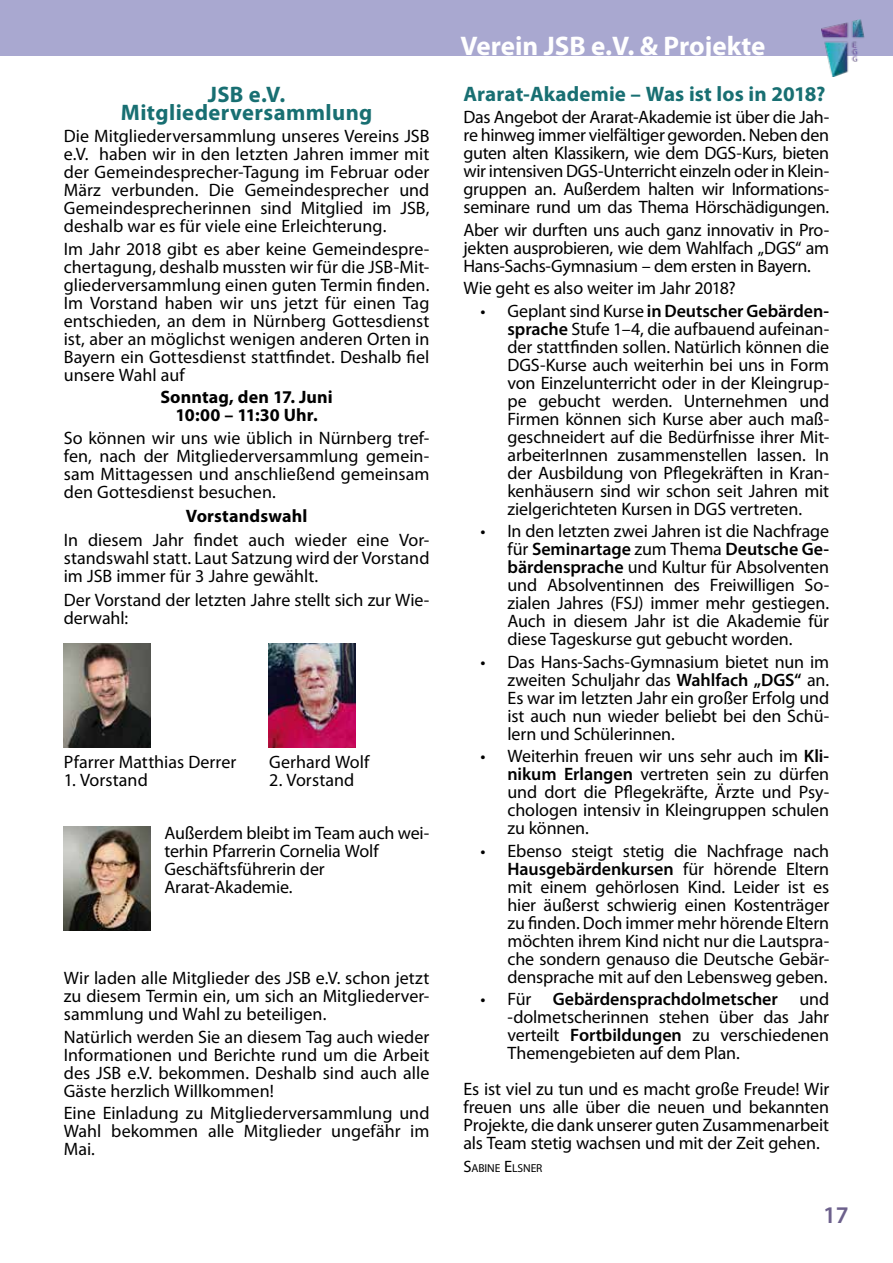
<style>
.page{position:relative;width:893px;height:1263px;background:#fff}
.page>*{position:absolute;margin:0;border:0;box-sizing:border-box;transform-origin:0 0}
.t1{font:700 27px "Myriad Pro";color:#fff}
.t2{font:600 24px "Myriad Pro";color:#6c608c}
.t3{font:700 22.5px/18px "Myriad Pro";letter-spacing:.015em;color:#186f72;text-align:center}
.t4{font:700 21px "Myriad Pro";letter-spacing:.005em;color:#186f72}
.t5{font:18px/18px "Myriad Pro";letter-spacing:-.005em;color:#000;text-align:justify}
.t6{font:700 18px/18px "Myriad Pro";letter-spacing:.01em;color:#000;text-align:center}
.t7{font:11.55px "Myriad Pro";letter-spacing:-.005em;color:#000}
.s1{font-weight:600}
.s2{font-size:16.5px}
</style>
<div class="page">
<div style="left:0;top:0;width:893px;height:55px;background:#a9a8d0"></div>
<img style="left:822px;top:19px;width:54px;height:58px">
<img style="left:64px;top:643px;width:87px;height:104px">
<img style="left:64px;top:826px;width:87px;height:104px">
<img style="left:268px;top:643px;width:87px;height:104px">
<p class="t3" style="left:121px;top:85px;width:253px">JSB e.V.<br>Mitgliederversammlung</p>
<p class="t5" style="left:64px;top:127px;width:367px">Die Mitgliederversammlung unseres Vereins JSB e.V. haben wir in den letzten Jahren immer mit der Gemeindesprecher-Tagung im Februar oder März verbunden. Die Gemeindesprecher und Gemeindesprecherinnen sind Mitglied im JSB, deshalb war es für viele eine Erleichterung.</p>
<p class="t5" style="left:64px;top:240px;width:367px">Im Jahr 2018 gibt es aber keine Gemeindespre&shy;chertagung, deshalb mussten wir für die JSB-Mit&shy;gliederversammlung einen guten Termin finden.<br>Im Vorstand haben wir uns jetzt für einen Tag entschieden, an dem in Nürnberg Gottesdienst ist, aber an möglichst wenigen anderen Orten in Bayern ein Gottesdienst stattfindet. Deshalb fiel unsere Wahl auf</p>
<p class="t6" style="left:160px;top:388px;width:174px">Sonntag, den 17. Juni<br>10:00 – 11:30 Uhr.</p>
<p class="t5" style="left:64px;top:429px;width:367px">So können wir uns wie üblich in Nürnberg tref&shy;fen, nach der Mitgliederversammlung gemein&shy;sam Mittagessen und anschließend gemeinsam den Gottesdienst besuchen.</p>
<p class="t6" style="left:186px;top:506px;width:123px">Vorstandswahl</p>
<p class="t5" style="left:64px;top:531px;width:367px">In diesem Jahr findet auch wieder eine Vor&shy;standswahl statt. Laut Satzung wird der Vorstand im JSB immer für 3 Jahre gewählt.</p>
<p class="t5" style="left:64px;top:591px;width:367px">Der Vorstand der letzten Jahre stellt sich zur Wie&shy;derwahl:</p>
<p class="t5" style="left:64px;top:753px;width:174px">Pfarrer Matthias Derrer</p>
<p class="t5" style="left:64px;top:771px;width:86px">1. Vorstand</p>
<p class="t5" style="left:269px;top:753px;width:102px">Gerhard Wolf</p>
<p class="t5" style="left:269px;top:771px;width:87px">2. Vorstand</p>
<p class="t5" style="left:164px;top:824px;width:267px;text-align:left">Außerdem bleibt im Team auch wei&shy;terhin Pfarrerin Cornelia Wolf<br>Geschäftsführerin der<br>Ararat-Akademie.</p>
<p class="t5" style="left:64px;top:969px;width:367px">Wir laden alle Mitglieder des JSB e.V. schon jetzt zu diesem Termin ein, um sich an Mitgliederver&shy;sammlung und Wahl zu beteiligen.</p>
<p class="t5" style="left:64px;top:1027px;width:367px">Natürlich werden Sie an diesem Tag auch wieder Informationen und Berichte rund um die Arbeit des JSB e.V. bekommen. Deshalb sind auch alle Gäste herzlich Willkommen!</p>
<p class="t5" style="left:64px;top:1104px;width:367px">Eine Einladung zu Mitgliederversammlung und Wahl bekommen alle Mitglieder ungefähr im Mai.</p>
<h1 class="t1" style="left:460px;top:29px;width:306px">Verein JSB e.V. &amp; Projekte</h1>
<p class="t4" style="left:463px;top:80px;width:363px">Ararat-Akademie – Was ist los in 2018?</p>
<p class="t5" style="left:463px;top:108px;width:367px">Das Angebot der Ararat-Akademie ist über die Jah&shy;re hinweg immer vielfältiger geworden. Neben den guten alten Klassikern, wie dem DGS-Kurs, bieten wir intensiven DGS-Unterricht einzeln oder in Klein&shy;gruppen an. Außerdem halten wir Informations&shy;seminare rund um das Thema Hörschädigungen.</p>
<p class="t5" style="left:463px;top:220px;width:367px">Aber wir durften uns auch ganz innovativ in Pro&shy;jekten ausprobieren, wie dem Wahlfach „DGS“ am Hans-Sachs-Gymnasium – dem ersten in Bayern.</p>
<p class="t5" style="left:463px;top:279px;width:274px">Wie geht es also weiter im Jahr 2018?</p>
<p class="t5" style="left:507px;top:301px;width:323px;text-indent:-27px">• Geplant sind Kurse <span class="s1">in Deutscher Gebärden&shy;sprache</span> Stufe 1–4, die aufbauend aufeinan&shy;der stattfinden sollen. Natürlich können die DGS-Kurse auch weiterhin bei uns in Form von Einzelunterricht oder in der Kleingrup&shy;pe gebucht werden. Unternehmen und Firmen können sich Kurse aber auch maß&shy;geschneidert auf die Bedürfnisse ihrer Mit&shy;arbeiterInnen zusammenstellen lassen. In der Ausbildung von Pflegekräften in Kran&shy;kenhäusern sind wir schon seit Jahren mit zielgerichteten Kursen in DGS vertreten.</p>
<p class="t5" style="left:507px;top:522px;width:323px;text-indent:-27px">• In den letzten zwei Jahren ist die Nachfrage für <span class="s1">Seminartage</span> zum Thema <span class="s1">Deutsche Ge&shy;bärdensprache</span> und Kultur für Absolventen und Absolventinnen des Freiwilligen So&shy;zialen Jahres (FSJ) immer mehr gestiegen.<br>Auch in diesem Jahr ist die Akademie für diese Tageskurse gut gebucht worden.</p>
<p class="t5" style="left:507px;top:652px;width:323px;text-indent:-27px">• Das Hans-Sachs-Gymnasium bietet nun im zweiten Schuljahr das <span class="s1">Wahlfach „DGS“</span> an.<br>Es war im letzten Jahr ein großer Erfolg und ist auch nun wieder beliebt bei den Schü&shy;lern und Schülerinnen.</p>
<p class="t5" style="left:507px;top:747px;width:323px;text-indent:-27px">• Weiterhin freuen wir uns sehr auch im <span class="s1">Kli&shy;nikum Erlangen</span> vertreten sein zu dürfen und dort die Pflegekräfte, Ärzte und Psy&shy;chologen intensiv in Kleingruppen schulen zu können.</p>
<p class="t5" style="left:507px;top:841px;width:323px;text-indent:-27px">• Ebenso steigt stetig die Nachfrage nach <span class="s1">Hausgebärdenkursen</span> für hörende Eltern mit einem gehörlosen Kind. Leider ist es hier äußerst schwierig einen Kostenträger zu finden. Doch immer mehr hörende Eltern möchten ihrem Kind nicht nur die Lautspra&shy;che sondern genauso die Deutsche Gebär&shy;densprache mit auf den Lebensweg geben.</p>
<p class="t5" style="left:507px;top:990px;width:323px;text-indent:-27px">• Für <span class="s1">Gebärdensprachdolmetscher</span> und -dolmetscherinnen stehen über das Jahr verteilt <span class="s1">Fortbildungen</span> zu verschiedenen Themengebieten auf dem Plan.</p>
<p class="t5" style="left:463px;top:1080px;width:367px">Es ist viel zu tun und es macht große Freude! Wir freuen uns alle über die neuen und bekannten Projekte, die dank unserer guten Zusammenarbeit als Team stetig wachsen und mit der Zeit gehen.</p>
<p class="t7" style="left:463px;top:1161px;width:81px"><span class="s2">S</span>ABINE <span class="s2">E</span>LSNER</p>
<h2 class="t2" style="left:823px;top:1199px;width:27px">17</h2>
</div>
